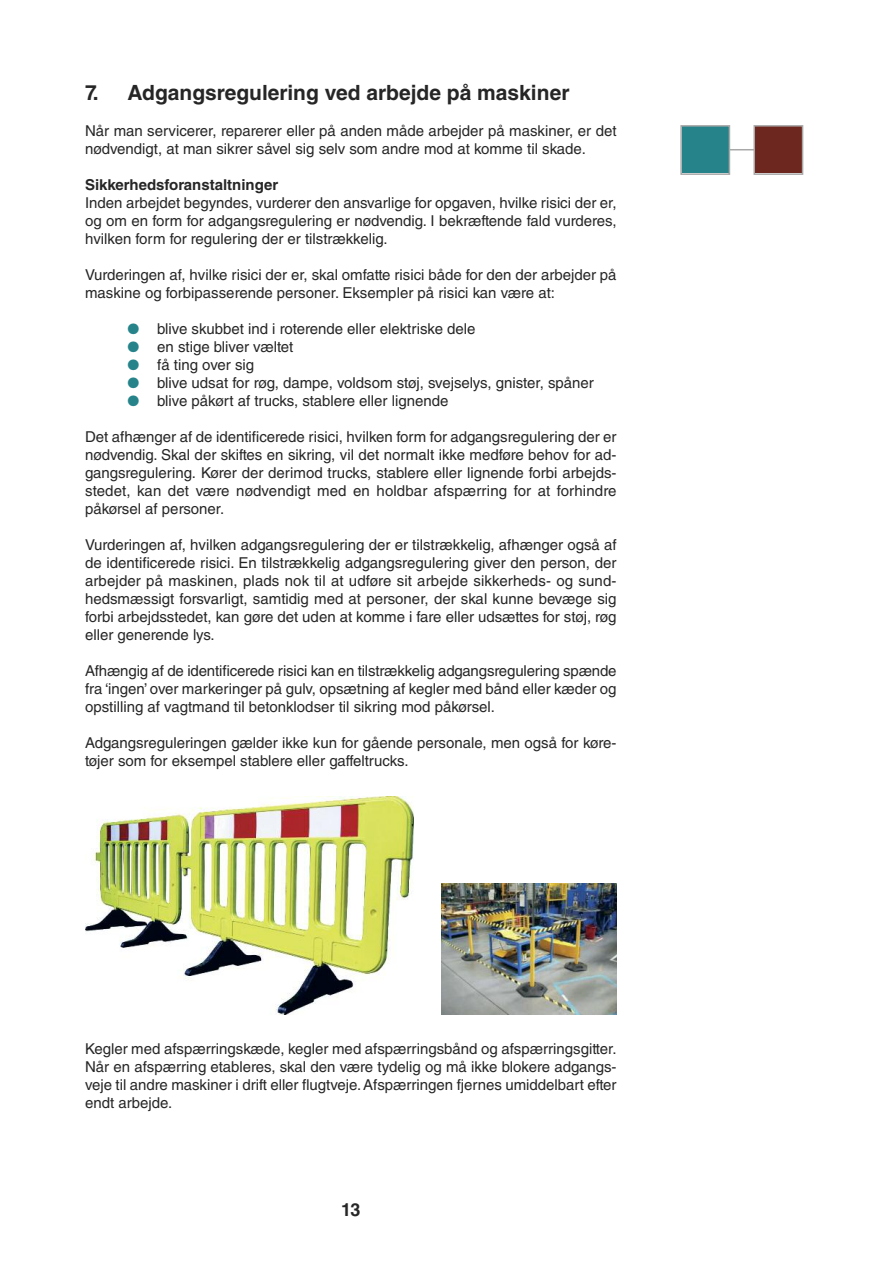
<style>
.page{position:relative;width:893px;height:1263px;background:#fff}
.page>*{position:absolute;margin:0;border:0;box-sizing:border-box;transform-origin:0 0}
.t1{font:700 21px "Helvetica LT Std";color:#272627}
.t2{font:700 18px "Helvetica LT Std";color:#272627}
.t3{font:15px/18px "Helvetica LT Std";color:#272627;text-align:justify}
.t4{font:700 15px "Helvetica LT Std";color:#272627}
.s1{color:#26838a}
</style>
<div class="page">
<hr style="left:705px;top:149px;width:72px;height:1px;background:#a9a8a9">
<div style="left:682px;top:127px;width:47px;height:46px;background:#26838a"></div>
<div style="left:680px;top:125px;width:50px;height:50px;border:2px solid #a9a8a9"></div>
<div style="left:755px;top:127px;width:47px;height:46px;background:#6e271e"></div>
<div style="left:753px;top:125px;width:50px;height:50px;border:2px solid #a9a8a9"></div>
<img style="left:85px;top:796px;width:328px;height:219px">
<img style="left:442px;top:883px;width:175px;height:131px">
<h1 class="t1" style="left:85px;top:85px;width:486px">7. Adgangsregulering ved arbejde på maskiner</h1>
<p class="t3" style="left:85px;top:123px;width:533px">Når man servicerer, reparerer eller på anden måde arbejder på maskiner, er det nødvendigt, at man sikrer såvel sig selv som andre mod at komme til skade.</p>
<p class="t4" style="left:85px;top:179px;width:195px">Sikkerhedsforanstaltninger</p>
<p class="t3" style="left:85px;top:195px;width:533px">Inden arbejdet begyndes, vurderer den ansvarlige for opgaven, hvilke risici der er, og om en form for adgangsregulering er nødvendig. I bekræftende fald vurderes, hvilken form for regulering der er tilstrækkelig.</p>
<p class="t3" style="left:85px;top:267px;width:533px">Vurderingen af, hvilke risici der er, skal omfatte risici både for den der arbejder på maskine og forbipasserende personer. Eksempler på risici kan være at:</p>
<p class="t3" style="left:128px;top:321px;width:349px"><span class="s1">●</span> blive skubbet ind i roterende eller elektriske dele</p>
<p class="t3" style="left:128px;top:339px;width:167px"><span class="s1">●</span> en stige bliver væltet</p>
<p class="t3" style="left:128px;top:357px;width:128px"><span class="s1">●</span> få ting over sig</p>
<p class="t3" style="left:128px;top:375px;width:468px"><span class="s1">●</span> blive udsat for røg, dampe, voldsom støj, svejselys, gnister, spåner</p>
<p class="t3" style="left:128px;top:393px;width:322px"><span class="s1">●</span> blive påkørt af trucks, stablere eller lignende</p>
<p class="t3" style="left:85px;top:429px;width:533px">Det afhænger af de identificerede risici, hvilken form for adgangsregulering der er nødvendig. Skal der skiftes en sikring, vil det normalt ikke medføre behov for ad&shy;gangsregulering. Kører der derimod trucks, stablere eller lignende forbi arbejds&shy;stedet, kan det være nødvendigt med en holdbar afspærring for at forhindre påkørsel af personer.</p>
<p class="t3" style="left:85px;top:537px;width:533px">Vurderingen af, hvilken adgangsregulering der er tilstrækkelig, afhænger også af de identificerede risici. En tilstrækkelig adgangsregulering giver den person, der arbejder på maskinen, plads nok til at udføre sit arbejde sikkerheds- og sund&shy;hedsmæssigt forsvarligt, samtidig med at personer, der skal kunne bevæge sig forbi arbejdsstedet, kan gøre det uden at komme i fare eller udsættes for støj, røg eller generende lys.</p>
<p class="t3" style="left:85px;top:663px;width:533px">Afhængig af de identificerede risici kan en tilstrækkelig adgangsregulering spænde fra ‘ingen’ over markeringer på gulv, opsætning af kegler med bånd eller kæder og opstilling af vagtmand til betonklodser til sikring mod påkørsel.</p>
<p class="t3" style="left:85px;top:735px;width:533px">Adgangsreguleringen gælder ikke kun for gående personale, men også for køre&shy;tøjer som for eksempel stablere eller gaffeltrucks.</p>
<p class="t3" style="left:85px;top:1041px;width:533px">Kegler med afspærringskæde, kegler med afspærringsbånd og afspærringsgitter.<br>Når en afspærring etableres, skal den være tydelig og må ikke blokere adgangs&shy;veje til andre maskiner i drift eller flugtveje.Afspærringen fjernes umiddelbart efter endt arbejde.</p>
<p class="t2" style="left:341px;top:1203px;width:21px">13</p>
</div>
